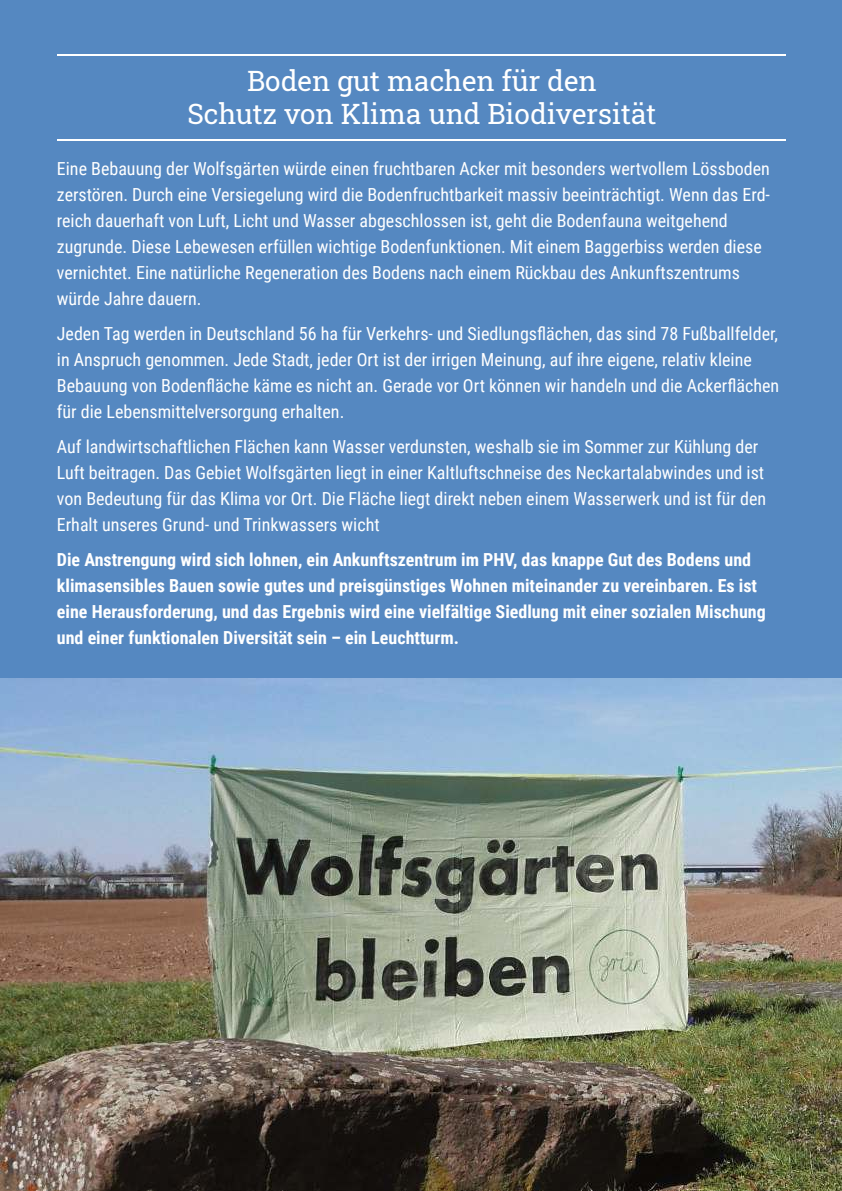
<style>
.page{position:relative;width:842px;height:1191px;background:#5588c1}
.page>*{position:absolute;margin:0;border:0;box-sizing:border-box;transform-origin:0 0}
.t1{font:28px/32.2px "Roboto Slab";color:#fff;text-align:center}
.t2{font:18px/26px "Roboto Condensed";color:#fff}
.t3{font:700 18px/26px "Roboto Condensed";color:#fff}
</style>
<div class="page">
<hr style="left:57px;top:55px;width:728px;height:1px;background:#fff">
<hr style="left:57px;top:139px;width:728px;height:1px;background:#fff">
<img style="left:0;top:678px;width:842px;height:513px">
<h1 class="t1" style="left:187px;top:64px;width:471px">Boden gut machen für den<br>Schutz von Klima und Biodiversität</h1>
<p class="t2" style="left:57px;top:155px;width:715px">Eine Bebauung der Wolfsgärten würde einen fruchtbaren Acker mit besonders wertvollem Lössboden zerstören. Durch eine Versiegelung wird die Bodenfruchtbarkeit massiv beeinträchtigt. Wenn das Erd‐ reich dauerhaft von Luft, Licht und Wasser abgeschlossen ist, geht die Bodenfauna weitgehend zugrunde. Diese Lebewesen erfüllen wichtige Bodenfunktionen. Mit einem Baggerbiss werden diese vernichtet. Eine natürliche Regeneration des Bodens nach einem Rückbau des Ankunftszentrums würde Jahre dauern.</p>
<p class="t2" style="left:57px;top:320px;width:724px">Jeden Tag werden in Deutschland 56 ha für Verkehrs- und Siedlungsflächen, das sind 78 Fußballfelder, in Anspruch genommen. Jede Stadt, jeder Ort ist der irrigen Meinung, auf ihre eigene, relativ kleine Bebauung von Bodenfläche käme es nicht an. Gerade vor Ort können wir handeln und die Ackerflächen für die Lebensmittelversorgung erhalten.</p>
<p class="t2" style="left:57px;top:433px;width:711px">Auf landwirtschaftlichen Flächen kann Wasser verdunsten, weshalb sie im Sommer zur Kühlung der Luft beitragen. Das Gebiet Wolfsgärten liegt in einer Kaltluftschneise des Neckartalabwindes und ist von Bedeutung für das Klima vor Ort. Die Fläche liegt direkt neben einem Wasserwerk und ist für den Erhalt unseres Grund- und Trinkwassers wicht</p>
<p class="t3" style="left:57px;top:546px;width:710px">Die Anstrengung wird sich lohnen, ein Ankunftszentrum im PHV, das knappe Gut des Bodens und klimasensibles Bauen sowie gutes und preisgünstiges Wohnen miteinander zu vereinbaren. Es ist eine Herausforderung, und das Ergebnis wird eine vielfältige Siedlung mit einer sozialen Mischung und einer funktionalen Diversität sein – ein Leuchtturm.</p>
</div>
